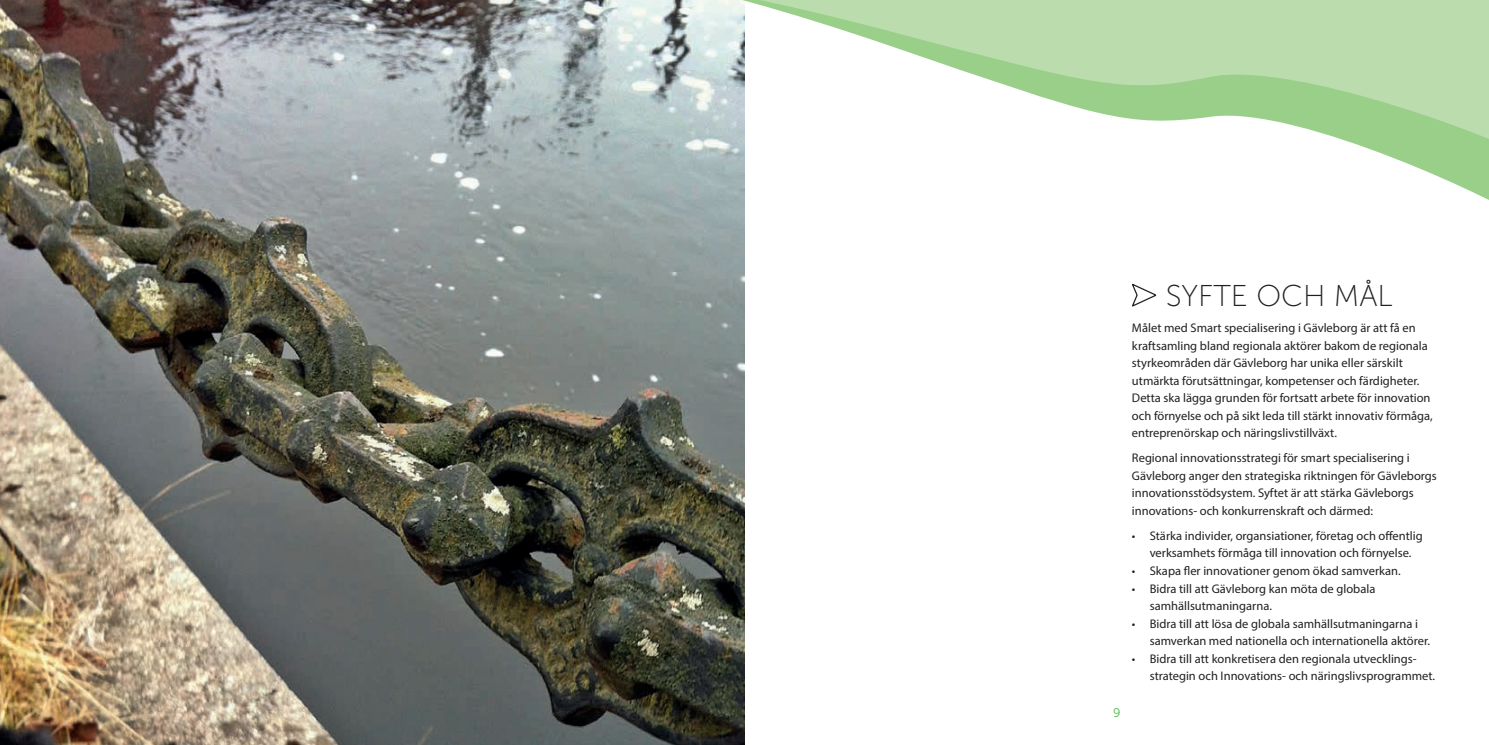
<style>
.page{position:relative;width:1489px;height:745px;background:#fff}
.page>*{position:absolute;margin:0;border:0;box-sizing:border-box;transform-origin:0 0}
.t1{font:30px "Museo Sans 100";color:#231f20}
.t2{font:12.5px/17.5px "Myriad Pro";color:#231f20}
.t3{font:12.5px "Museo Sans 300";color:#4cb848}
</style>
<div class="page">
<img style="left:0;top:0;width:744px;height:744px">
<svg style="left:588px;top:157px;width:900px;height:61px"></svg>
<svg style="left:574px;top:0;width:914px;height:157px"></svg>
<svg style="left:1132px;top:283px;width:25px;height:24px"></svg>
<p class="t3" style="left:1112px;top:705px;width:9px">9</p>
<h1 class="t1" style="left:1165px;top:279px;width:229px">SYFTE OCH MÅL</h1>
<p class="t2" style="left:1131px;top:319px;width:302px">Målet med Smart specialisering i Gävleborg är att få en kraftsamling bland regionala aktörer bakom de regionala styrkeområden där Gävleborg har unika eller särskilt utmärkta förutsättningar, kompetenser och färdigheter.<br>Detta ska lägga grunden för fortsatt arbete för innovation och förnyelse och på sikt leda till stärkt innovativ förmåga, entreprenörskap och näringslivstillväxt.</p>
<p class="t2" style="left:1131px;top:449px;width:306px">Regional innovationsstrategi för smart specialisering i Gävleborg anger den strategiska riktningen för Gävleborgs innovationsstödsystem. Syftet är att stärka Gävleborgs innovations- och konkurrenskraft och därmed:</p>
<p class="t2" style="left:1131px;top:526px;width:292px;text-align:center">• Stärka individer, organsiationer, företag och offentlig verksamhets förmåga till innovation och förnyelse.</p>
<p class="t2" style="left:1131px;top:561px;width:270px">• Skapa fler innovationer genom ökad samverkan.</p>
<p class="t2" style="left:1149px;top:579px;width:227px;text-indent:-18px">• Bidra till att Gävleborg kan möta de globala samhällsutmaningarna.</p>
<p class="t2" style="left:1149px;top:614px;width:282px;text-indent:-18px">• Bidra till att lösa de globala samhällsutmaningarna i samverkan med nationella och internationella aktörer.</p>
<p class="t2" style="left:1149px;top:649px;width:287px;text-indent:-18px">• Bidra till att konkretisera den regionala utvecklings&shy;strategin och Innovations- och näringslivsprogrammet.</p>
</div>
